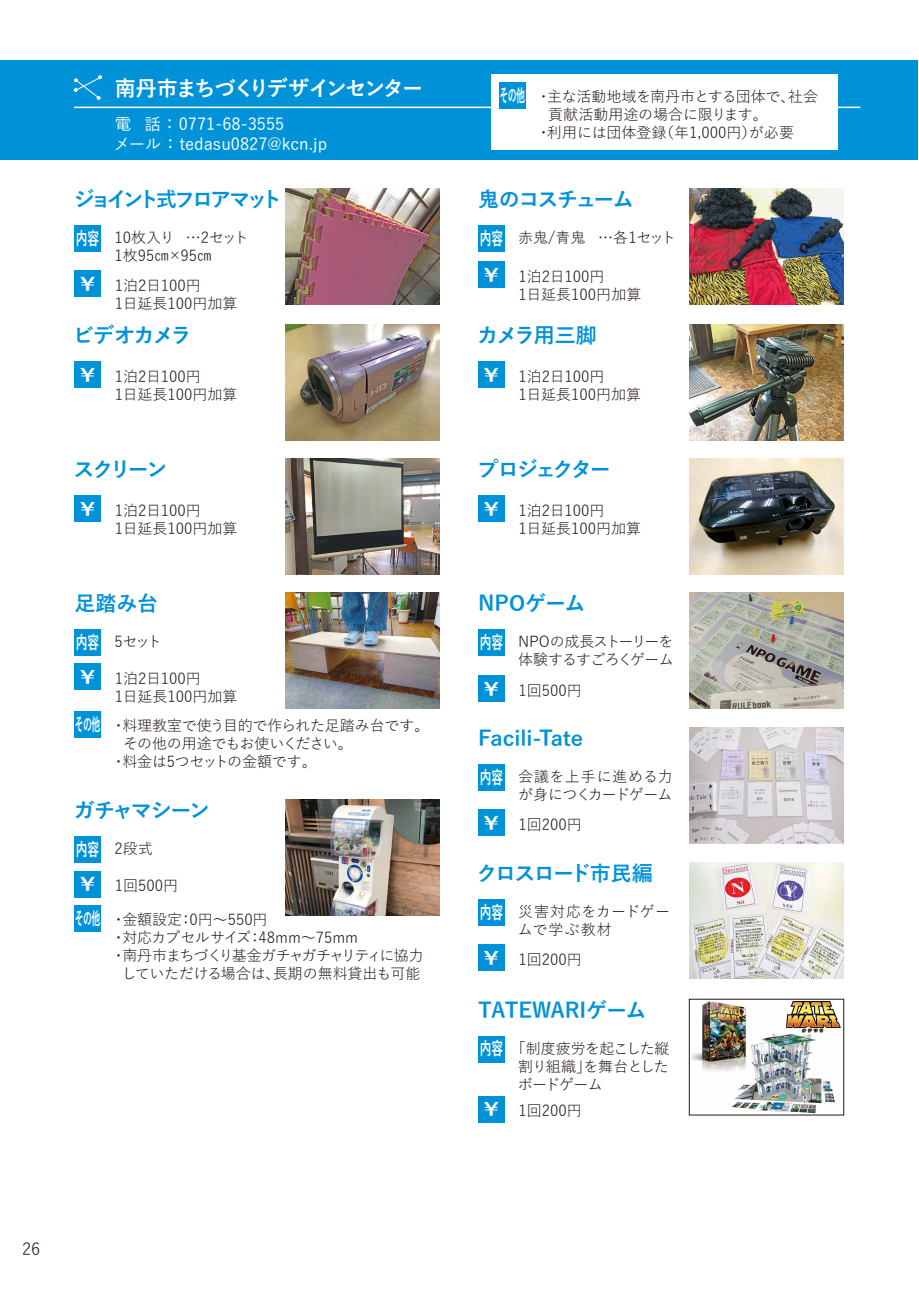
<style>
.page{position:relative;width:919px;height:1289px;background:#fff}
.page>*{position:absolute;margin:0;border:0;box-sizing:border-box;transform-origin:0 0}
.t1{font:700 21px "Yu Gothic";letter-spacing:-.08em;color:#0092d8}
.t2{font:700 21px "Yu Gothic";letter-spacing:-.09em;color:#fff}
.t3{font:700 21px "Yu Gothic";letter-spacing:-.185em;color:#0092d8}
.t4{font:700 21px "Yu Gothic";letter-spacing:-.025em;color:#0092d8}
.t5{font:700 21px "Yu Gothic";color:#0092d8}
.t6{font:700 21px "Yu Gothic";letter-spacing:-.11em;color:#0092d8}
.t7{font:700 18px "Yu Gothic";letter-spacing:-.08em;color:#fff;scale:.65 1}
.t8{font:700 18px "Yu Gothic";letter-spacing:-.08em;color:#fff;scale:.5 1}
.t9{font:500 16.5px/19.8px "Yu Gothic";color:#fff}
.t10{font:16.5px "Yu Gothic";color:#221815}
.t11{font:15px/18px "Yu Gothic";letter-spacing:-.005em;color:#221815}
.t12{font:15px "Yu Gothic";letter-spacing:-.08em;color:#221815}
.t13{font:15px/18px "Yu Gothic";letter-spacing:-.06em;color:#221815}
.t14{font:15px "Yu Gothic";letter-spacing:-.025em;color:#221815}
.t15{font:15px "Yu Gothic";letter-spacing:-.045em;color:#221815}
.t16{font:15px/18px "Yu Gothic";letter-spacing:.045em;color:#221815}
.s1{font-weight:700;font-size:18px;color:#fff}
</style>
<div class="page">
<img style="left:691px;top:1001px;width:148px;height:112px">
<div style="left:0;top:60px;width:917px;height:99px;background:#0092d8"></div>
<svg style="left:74px;top:75px;width:28px;height:25px"></svg>
<hr style="left:74px;top:107px;width:786px;height:1px;background:#fff">
<div style="left:74px;top:270px;width:27px;height:27px;background:#0092d8"></div>
<div style="left:74px;top:225px;width:27px;height:27px;background:#0092d8"></div>
<img style="left:285px;top:189px;width:155px;height:115px">
<img style="left:689px;top:189px;width:154px;height:115px">
<div style="left:74px;top:361px;width:27px;height:26px;background:#0092d8"></div>
<img style="left:285px;top:324px;width:155px;height:116px">
<div style="left:478px;top:361px;width:26px;height:26px;background:#0092d8"></div>
<img style="left:689px;top:324px;width:154px;height:116px">
<div style="left:491px;top:74px;width:346px;height:75px;background:#fff"></div>
<div style="left:499px;top:82px;width:26px;height:26px;background:#0092d8"></div>
<div style="left:478px;top:261px;width:26px;height:27px;background:#0092d8"></div>
<div style="left:478px;top:225px;width:26px;height:27px;background:#0092d8"></div>
<div style="left:478px;top:495px;width:26px;height:27px;background:#0092d8"></div>
<img style="left:689px;top:459px;width:154px;height:115px">
<div style="left:74px;top:495px;width:27px;height:27px;background:#0092d8"></div>
<img style="left:285px;top:459px;width:155px;height:115px">
<div style="left:74px;top:663px;width:27px;height:27px;background:#0092d8"></div>
<img style="left:285px;top:592px;width:155px;height:116px">
<div style="left:74px;top:629px;width:27px;height:26px;background:#0092d8"></div>
<div style="left:74px;top:711px;width:27px;height:26px;background:#0092d8"></div>
<div style="left:74px;top:871px;width:27px;height:26px;background:#0092d8"></div>
<img style="left:285px;top:799px;width:155px;height:116px">
<div style="left:74px;top:836px;width:27px;height:26px;background:#0092d8"></div>
<div style="left:74px;top:905px;width:27px;height:26px;background:#0092d8"></div>
<div style="left:478px;top:675px;width:26px;height:27px;background:#0092d8"></div>
<img style="left:689px;top:592px;width:154px;height:116px">
<div style="left:478px;top:629px;width:26px;height:26px;background:#0092d8"></div>
<div style="left:478px;top:1095px;width:26px;height:27px;background:#0092d8"></div>
<div style="left:478px;top:1035px;width:26px;height:27px;background:#0092d8"></div>
<div style="left:478px;top:809px;width:26px;height:26px;background:#0092d8"></div>
<img style="left:689px;top:727px;width:154px;height:116px">
<div style="left:478px;top:764px;width:26px;height:26px;background:#0092d8"></div>
<div style="left:478px;top:944px;width:26px;height:26px;background:#0092d8"></div>
<img style="left:689px;top:862px;width:154px;height:116px">
<div style="left:478px;top:899px;width:26px;height:26px;background:#0092d8"></div>
<h1 class="t2" style="left:115px;top:77px;width:310px">南丹市まちづくりデザインセンター</h1>
<p class="t9" style="left:114px;top:112px;width:215px">電 話 ： 0771-68-3555<br>メール ： tedasu0827@kcn.jp</p>
<h1 class="t3" style="left:74px;top:188px;width:210px">ジョイント式フロアマット</h1>
<p class="t7" style="left:76px;top:228px;width:37px">内容</p>
<p class="t11" style="left:114px;top:227px;width:136px">10枚入り …2セット<br>1枚95㎝×95㎝</p>
<p class="t11" style="left:115px;top:274px;width:124px;text-indent:-38px"><span class="s1">￥</span> 1泊2日100円<br>1日延長100円加算</p>
<h1 class="t1" style="left:73px;top:323px;width:120px">ビデオカメラ</h1>
<p class="t11" style="left:115px;top:365px;width:124px;text-indent:-38px"><span class="s1">￥</span> 1泊2日100円<br>1日延長100円加算</p>
<h1 class="t1" style="left:73px;top:458px;width:95px">スクリーン</h1>
<p class="t11" style="left:115px;top:499px;width:124px;text-indent:-38px"><span class="s1">￥</span> 1泊2日100円<br>1日延長100円加算</p>
<h1 class="t1" style="left:74px;top:591px;width:85px">足踏み台</h1>
<p class="t11" style="left:76px;top:630px;width:88px"><span class="s1">内容</span> 5セット</p>
<p class="t11" style="left:115px;top:667px;width:124px;text-indent:-38px"><span class="s1">￥</span> 1泊2日100円<br>1日延長100円加算</p>
<p class="t8" style="left:75px;top:714px;width:53px">その他</p>
<p class="t11" style="left:111px;top:715px;width:319px">・料理教室で使う目的で作られた足踏み台です。</p>
<p class="t15" style="left:123px;top:730px;width:231px">その他の用途でもお使いください。</p>
<p class="t11" style="left:111px;top:751px;width:207px">・料金は5つセットの金額です。</p>
<h1 class="t1" style="left:74px;top:798px;width:138px">ガチャマシーン</h1>
<p class="t11" style="left:76px;top:838px;width:78px"><span class="s1">内容</span> 2段式</p>
<p class="t11" style="left:76px;top:875px;width:103px"><span class="s1">￥</span> 1回500円</p>
<p class="t8" style="left:75px;top:908px;width:53px">その他</p>
<p class="t11" style="left:111px;top:908px;width:158px">・金額設定：0円～550円</p>
<p class="t11" style="left:111px;top:926px;width:248px">・対応カプセルサイズ：48mm～75mm</p>
<p class="t12" style="left:111px;top:941px;width:314px">・南丹市まちづくり基金ガチャガチャリティに協力</p>
<p class="t11" style="left:122px;top:962px;width:300px">していただける場合は、長期の無料貸出も可能</p>
<p class="t10" style="left:22px;top:1234px;width:20px">26</p>
<p class="t8" style="left:499px;top:85px;width:53px">その他</p>
<p class="t14" style="left:536px;top:83px;width:283px">・主な活動地域を南丹市とする団体で、社会</p>
<p class="t11" style="left:548px;top:104px;width:221px">貢献活動用途の場合に限ります。</p>
<p class="t11" style="left:536px;top:122px;width:259px">・利用には団体登録（年1,000円）が必要</p>
<h1 class="t1" style="left:478px;top:188px;width:157px">鬼のコスチューム</h1>
<p class="t11" style="left:479px;top:227px;width:198px"><span class="s1">内容</span> 赤鬼/青鬼 …各1セット</p>
<p class="t11" style="left:518px;top:265px;width:124px;text-indent:-38px"><span class="s1">￥</span> 1泊2日100円<br>1日延長100円加算</p>
<h1 class="t1" style="left:477px;top:323px;width:121px">カメラ用三脚</h1>
<p class="t11" style="left:518px;top:365px;width:124px;text-indent:-38px"><span class="s1">￥</span> 1泊2日100円<br>1日延長100円加算</p>
<h1 class="t6" style="left:477px;top:458px;width:135px">プロジェクター</h1>
<p class="t11" style="left:518px;top:499px;width:124px;text-indent:-38px"><span class="s1">￥</span> 1泊2日100円<br>1日延長100円加算</p>
<h1 class="t1" style="left:478px;top:591px;width:109px">NPOゲーム</h1>
<p class="t7" style="left:479px;top:632px;width:38px">内容</p>
<p class="t13" style="left:518px;top:630px;width:157px">NPOの成長ストーリーを体験するすごろくゲーム</p>
<p class="t11" style="left:480px;top:679px;width:103px"><span class="s1">￥</span> 1回500円</p>
<h1 class="t5" style="left:478px;top:726px;width:107px">Facili-Tate</h1>
<p class="t7" style="left:479px;top:767px;width:38px">内容</p>
<p class="t11" style="left:518px;top:765px;width:156px">会議を上手に進める力が身につくカードゲーム</p>
<p class="t11" style="left:480px;top:813px;width:103px"><span class="s1">￥</span> 1回200円</p>
<h1 class="t1" style="left:476px;top:861px;width:178px">クロスロード市民編</h1>
<p class="t7" style="left:479px;top:902px;width:38px">内容</p>
<p class="t16" style="left:517px;top:900px;width:154px">災害対応をカードゲームで学ぶ教材</p>
<p class="t11" style="left:480px;top:948px;width:103px"><span class="s1">￥</span> 1回200円</p>
<h1 class="t4" style="left:478px;top:998px;width:170px">TATEWARIゲーム</h1>
<p class="t7" style="left:479px;top:1038px;width:38px">内容</p>
<p class="t11" style="left:517px;top:1037px;width:153px;text-align:justify;text-indent:-7px">「制度疲労を起こした縦割り組織」を舞台としたボードゲーム</p>
<p class="t11" style="left:480px;top:1099px;width:103px"><span class="s1">￥</span> 1回200円</p>
</div>
